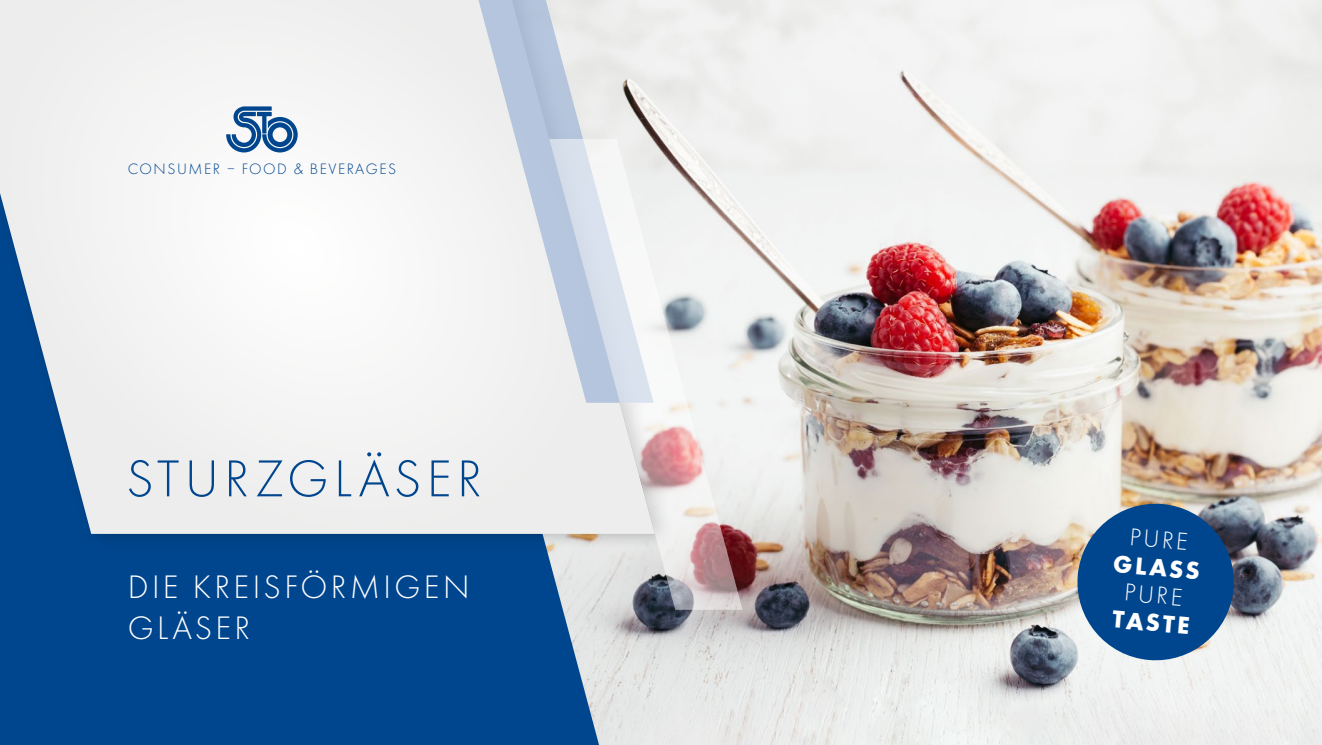
<style>
.page{position:relative;width:1322px;height:745px;background:#fff}
.page>*{position:absolute;margin:0;border:0;box-sizing:border-box;transform-origin:0 0}
.t1{font:300 53.75px "Futura PT";letter-spacing:.1em;color:#00468e}
.t2{font:300 33.75px/40.5px "Futura PT";letter-spacing:.1em;color:#fff}
.t3{font:700 25.25px "Futura PT";color:#fff}
.t4{font:300 25.25px "Futura PT";color:#fff}
.t5{font:300 15.62px "Futura PT";letter-spacing:.1em;color:#00468e}
</style>
<div class="page">
<img style="left:599px;top:0;width:723px;height:744px">
<div style="left:0;top:549px;width:599px;height:195px;background:#00468e"></div>
<div style="left:0;top:0;width:676px;height:549px;background:#000;opacity:.3"></div>
<svg style="left:0;top:0;width:655px;height:533px"></svg>
<svg style="left:226px;top:106px;width:72px;height:46px"></svg>
<svg style="left:478px;top:0;width:175px;height:402px;fill:#ededed"></svg>
<svg style="left:549px;top:139px;width:193px;height:470px;fill:#ededed"></svg>
<svg style="left:1074px;top:500px;width:163px;height:163px;background:#386a9d"></svg>
<p class="t5" style="left:128px;top:160px;width:270px">CONSUMER – FOOD &amp; BEVERAGES</p>
<h1 class="t1" style="left:126px;top:447px;width:357px">STURZGLÄSER</h1>
<h2 class="t2" style="left:128px;top:566px;width:343px">DIE KREISFÖRMIGEN<br>GLÄSER</h2>
<h3 class="t4" style="left:1131px;top:522px;width:60px;rotate:5deg">PURE</h3>
<h3 class="t3" style="left:1114px;top:546px;width:88px;rotate:5deg">GLASS</h3>
<h3 class="t4" style="left:1125px;top:577px;width:60px;rotate:5deg">PURE</h3>
<h3 class="t3" style="left:1114px;top:602px;width:79px;rotate:5deg">TASTE</h3>
</div>
